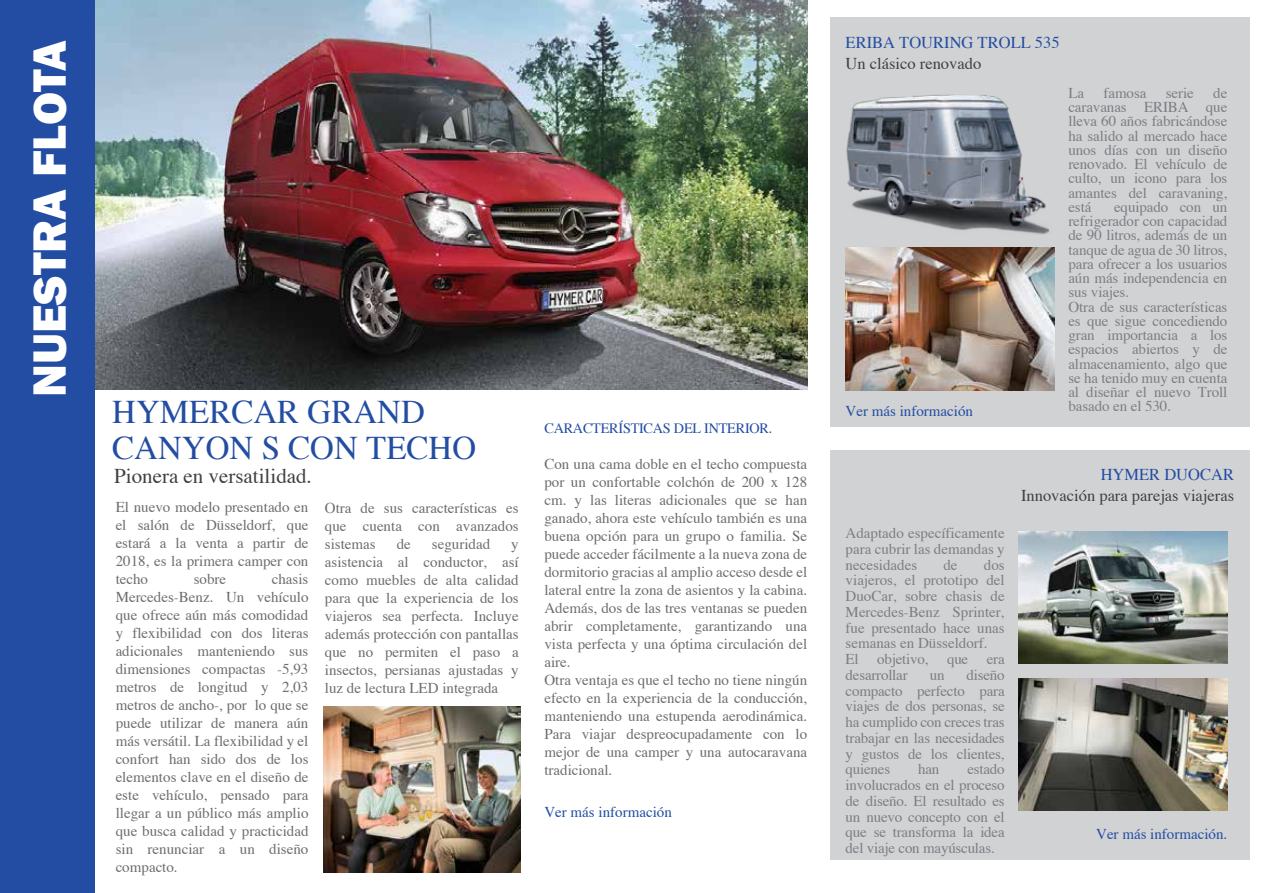
<style>
.page{position:relative;width:1263px;height:893px;background:#fff}
.page>*{position:absolute;margin:0;border:0;box-sizing:border-box;transform-origin:0 0}
.t1{font:800 48px "Franklin Gothic";color:#fff}
.t2{font:33px/36px "Times";color:#224da2}
.t3{font:21px "Times";color:#3e4144}
.t4{font:16.5px "Times";color:#3e4144}
.t5{font:16.5px "Times";color:#224da2}
.t6{font:15px/18px "Times";color:#6c6d70;text-align:justify}
.t7{font:15px/14.2px "Times";letter-spacing:-.005em;color:#7d7e83;text-align:justify}
.t8{font:15px "Times";color:#224da2}
.t9{font:14.25px "Times";letter-spacing:-.015em;color:#224da2}
</style>
<div class="page">
<div style="left:830px;top:18px;width:420px;height:409px;background:#d1d2d4"></div>
<img style="left:846px;top:94px;width:204px;height:140px">
<img style="left:846px;top:247px;width:209px;height:143px">
<img style="left:94px;top:0;width:713px;height:389px">
<div style="left:0;top:0;width:94px;height:893px;background:#224da2"></div>
<div style="left:830px;top:450px;width:420px;height:409px;background:#d1d2d4"></div>
<img style="left:1018px;top:532px;width:209px;height:132px">
<img style="left:1018px;top:679px;width:209px;height:132px">
<img style="left:323px;top:707px;width:198px;height:165px">
<h1 class="t1" style="left:19px;top:397px;width:358px;rotate:-90deg">NUESTRA FLOTA</h1>
<h2 class="t2" style="left:112px;top:395px;width:365px">HYMERCAR GRAND<br>CANYON S CON TECHO</h2>
<h3 class="t3" style="left:114px;top:463px;width:199px">Pionera en versatilidad.</h3>
<p class="t6" style="left:116px;top:499px;width:194px">El nuevo modelo presentado en el salón de Düsseldorf, que estará a la venta a partir de 2018, es la primera camper con techo</p>
<p class="t6" style="left:116px;top:571px;width:194px;text-indent:156px">chasis Mercedes-Benz. Un vehículo que ofrece aún más comodidad y flexibilidad con dos literas adicionales manteniendo sus dimensiones compactas -5,93 metros de longitud y 2,03 metros de ancho-, por lo que se puede utilizar de manera aún más versátil. La flexibilidad y el confort han sido dos de los elementos clave en el diseño de este vehículo, pensado para llegar a un público más amplio que busca calidad y practicidad sin renunciar a un diseño compacto.</p>
<p class="t6" style="left:194px;top:571px;width:34px">sobre</p>
<p class="t6" style="left:325px;top:500px;width:195px">Otra de sus características es que cuenta con avanzados sistemas</p>
<p class="t6" style="left:397px;top:536px;width:16px">de</p>
<p class="t6" style="left:432px;top:536px;width:60px">seguridad</p>
<p class="t6" style="left:325px;top:536px;width:195px;text-indent:186px">y asistencia al conductor, así como muebles de alta calidad para que la experiencia de los viajeros sea perfecta. Incluye además protección con pantallas que no permiten el paso a insectos, persianas ajustadas y luz de lectura LED integrada</p>
<p class="t9" style="left:544px;top:419px;width:229px">CARACTERÍSTICAS DEL INTERIOR.</p>
<p class="t6" style="left:544px;top:456px;width:264px;text-align:left">Con una cama doble en el techo compuesta por un confortable colchón de 200 x 128 cm. y las literas adicionales que se han ganado, ahora este vehículo también es una buena opción para un grupo o familia. Se puede acceder fácilmente a la nueva zona de dormitorio gracias al amplio acceso desde el lateral entre la zona de asientos y la cabina.<br>Además, dos de las tres ventanas se pueden abrir completamente, garantizando una vista perfecta y una óptima circulación del aire.<br>Otra ventaja es que el techo no tiene ningún efecto en la experiencia de la conducción, manteniendo una estupenda aerodinámica.<br>Para viajar despreocupadamente con lo mejor de una camper y una autocaravana tradicional.</p>
<p class="t8" style="left:544px;top:802px;width:129px">Ver más información</p>
<p class="t5" style="left:846px;top:32px;width:216px">ERIBA TOURING TROLL 535</p>
<p class="t4" style="left:846px;top:53px;width:137px">Un clásico renovado</p>
<p class="t8" style="left:846px;top:402px;width:129px">Ver más información</p>
<p class="t7" style="left:1068px;top:86px;width:161px;text-indent:145px">de caravanas ERIBA que lleva 60 años fabricándose ha salido al mercado hace unos días con un diseño renovado. El vehículo de culto, un icono para los amantes del caravaning, está</p>
<p class="t7" style="left:1068px;top:86px;width:17px">La</p>
<p class="t7" style="left:1103px;top:86px;width:44px">famosa</p>
<p class="t7" style="left:1166px;top:86px;width:29px">serie</p>
<p class="t7" style="left:1068px;top:200px;width:161px;text-align:left;text-indent:46px">equipado con un refrigerador con capacidad de 90 litros, además de un tanque de agua de 30 litros, para ofrecer a los usuarios aún más independencia en sus viajes.<br>Otra de sus características es que sigue concediendo gran importancia a los espacios abiertos y de almacenamiento, algo que se ha tenido muy en cuenta al diseñar el nuevo Troll basado en el 530.</p>
<p class="t7" style="left:846px;top:526px;width:161px;line-height:15.8px">Adaptado específicamente para cubrir las demandas y necesidades</p>
<p class="t7" style="left:846px;top:558px;width:161px;line-height:15.8px;text-align:left;text-indent:138px">dos viajeros, el prototipo del<br>DuoCar, sobre chasis de<br>Mercedes-Benz Sprinter, fue presentado hace unas semanas en Düsseldorf.<br>El objetivo, que era desarrollar</p>
<p class="t7" style="left:943px;top:558px;width:16px">de</p>
<p class="t7" style="left:846px;top:668px;width:161px;line-height:15.8px;text-indent:121px">diseño compacto perfecto para viajes de dos personas, se ha cumplido con creces tras trabajar en las necesidades y gustos de los clientes, quienes</p>
<p class="t7" style="left:930px;top:669px;width:16px">un</p>
<p class="t7" style="left:846px;top:762px;width:161px;line-height:15.8px;text-indent:122px">estado involucrados en el proceso de diseño. El resultado es un nuevo concepto con el que se transforma la idea del viaje con mayúsculas.</p>
<p class="t7" style="left:918px;top:763px;width:23px">han</p>
<p class="t5" style="left:1101px;top:464px;width:135px">HYMER DUOCAR</p>
<p class="t4" style="left:1021px;top:485px;width:215px">Innovación para parejas viajeras</p>
<p class="t8" style="left:1096px;top:825px;width:133px">Ver más información.</p>
</div>
